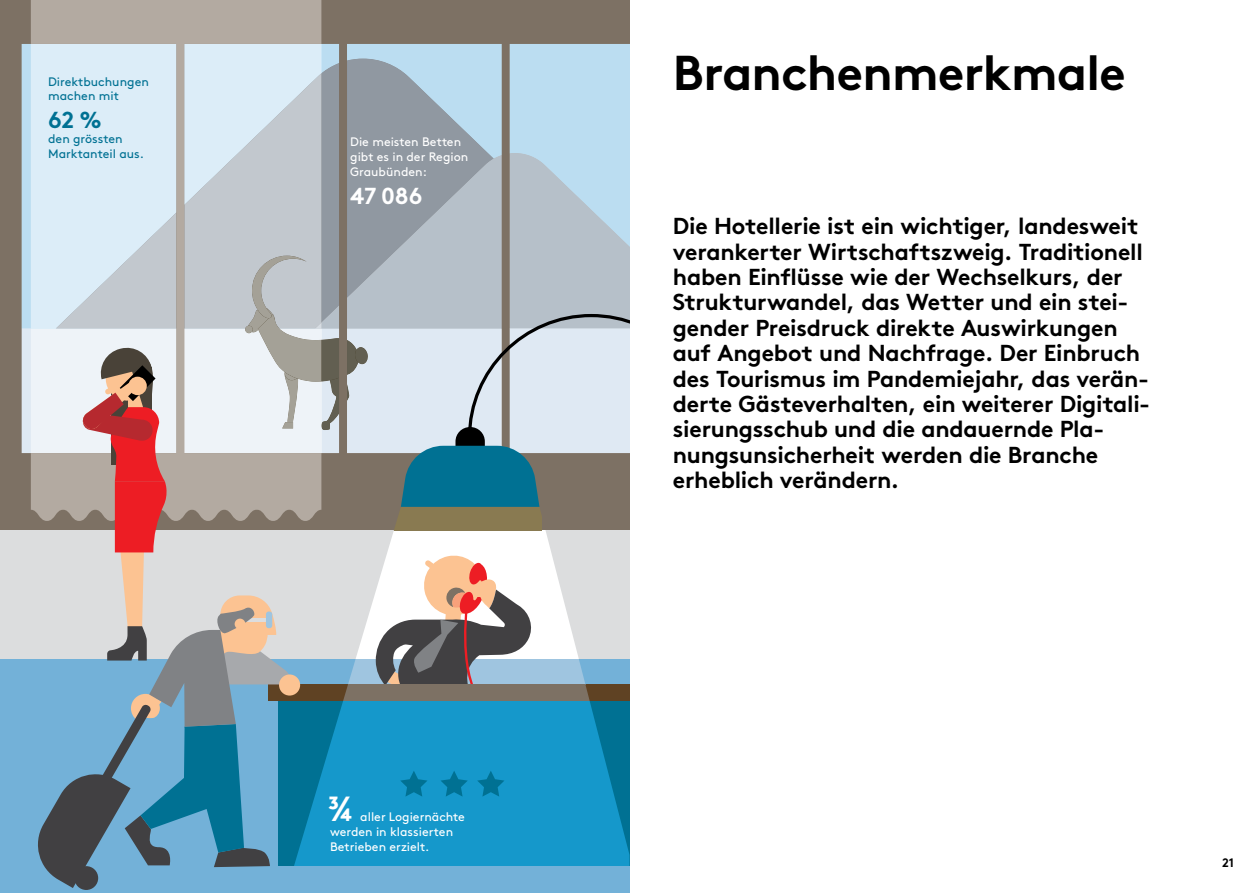
<style>
.page{position:relative;width:1259px;height:893px;background:#fff}
.page>*{position:absolute;margin:0;border:0;box-sizing:border-box;transform-origin:0 0}
.t1{font:700 48.9px "Brown Std";letter-spacing:-.01em;color:#000}
.t2{font:700 34.95px "Brown Std";color:#fff}
.t3{font:700 23.1px/25.3px "Brown Std";letter-spacing:-.01em;color:#000}
.t4{font:700 23.1px "Brown Std";color:#fff}
.t5{font:700 23.1px "Brown Std";color:#007193}
.t6{font:12.3px/14.9px "Brown Std";color:#fff}
.t7{font:12.3px/14.9px "Brown Std";color:#007193}
.t8{font:700 12.3px "Brown Std";color:#000}
</style>
<div class="page">
<div style="left:0;top:0;width:629px;height:531px;background:#7d7164"></div>
<div style="left:0;top:659px;width:629px;height:234px;background:#73b1d8"></div>
<div style="left:0;top:531px;width:629px;height:128px;background:#dcddde"></div>
<div style="left:31px;top:0;width:290px;height:44px;background:#b3aaa1"></div>
<svg style="left:74px;top:866px;width:24px;height:24px"></svg>
<svg style="left:22px;top:44px;width:607px;height:844px"></svg>
<p class="t7" style="left:48px;top:74px;width:102px">Direktbuchungen machen mit</p>
<p class="t5" style="left:48px;top:106px;width:55px">62 %</p>
<p class="t7" style="left:48px;top:131px;width:97px">den grössten<br>Marktanteil aus.</p>
<p class="t6" style="left:350px;top:135px;width:120px">Die meisten Betten gibt es in der Region<br>Graubünden:</p>
<p class="t4" style="left:350px;top:182px;width:74px">47 086</p>
<h2 class="t2" style="left:329px;top:788px;width:27px">¾</h2>
<p class="t6" style="left:330px;top:810px;width:136px;text-indent:30px">aller Logiernächte werden in klassierten<br>Betrieben erzielt.</p>
<h1 class="t1" style="left:673px;top:43px;width:454px">Branchenmerkmale</h1>
<p class="t3" style="left:673px;top:213px;width:479px">Die Hotellerie ist ein wichtiger, landesweit verankerter Wirtschaftszweig. Traditionell haben Einflüsse wie der Wechselkurs, der Strukturwandel, das Wetter und ein stei&shy;gender Preisdruck direkte Auswirkungen auf Angebot und Nachfrage. Der Einbruch des Tourismus im Pandemiejahr, das verän&shy;derte Gästeverhalten, ein weiterer Digitali&shy;sierungsschub und die andauernde Pla&shy;nungsunsicherheit werden die Branche erheblich verändern.</p>
<p class="t8" style="left:1222px;top:855px;width:13px">21</p>
</div>
